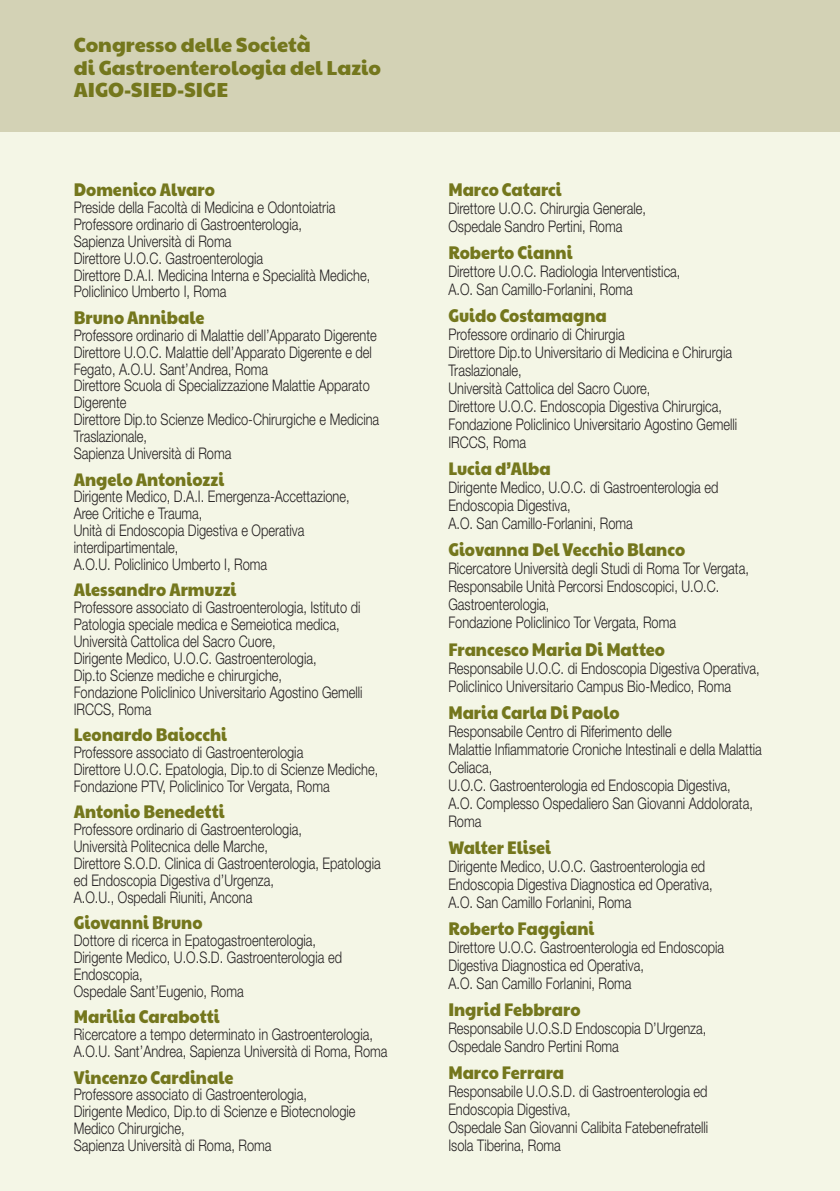
<style>
.page{position:relative;width:840px;height:1191px;background:#fff}
.page>*{position:absolute;margin:0;border:0;box-sizing:border-box;transform-origin:0 0}
.t1{font:20px/22.2px "Paytone One";color:#74771d}
.t2{font:18px "Paytone One";color:#74771d;scale:.9 1}
.t3{font:300 16px/17px "Helvetica Neue LT Std";color:#231f20;scale:.8 1}
</style>
<div class="page">
<div style="left:0;top:0;width:839px;height:1191px;background:#f4f6e6"></div>
<div style="left:0;top:0;width:839px;height:131px;background:#d3d2b5"></div>
<p class="t1" style="left:74px;top:32px;width:308px">Congresso delle Società<br>di Gastroenterologia del Lazio<br>AIGO-SIED-SIGE</p>
<p class="t2" style="left:74px;top:173px;width:158px">Domenico Alvaro</p>
<p class="t3" style="left:74px;top:198px;width:372px">Preside della Facoltà di Medicina e Odontoiatria Professore ordinario di Gastroenterologia,<br>Sapienza Università di Roma<br>Direttore U.O.C. Gastroenterologia<br>Direttore D.A.I. Medicina Interna e Specialità Mediche, Policlinico Umberto I, Roma</p>
<p class="t2" style="left:74px;top:301px;width:147px">Bruno Annibale</p>
<p class="t3" style="left:74px;top:326px;width:383px">Professore ordinario di Malattie dell’Apparato Digerente Direttore U.O.C. Malattie dell’Apparato Digerente e del Fegato, A.O.U. Sant’Andrea, Roma<br>Direttore Scuola di Specializzazione Malattie Apparato Digerente<br>Direttore Dip.to Scienze Medico-Chirurgiche e Medicina Traslazionale,<br>Sapienza Università di Roma</p>
<p class="t2" style="left:74px;top:462px;width:169px">Angelo Antoniozzi</p>
<p class="t3" style="left:74px;top:488px;width:346px">Dirigente Medico, D.A.I. Emergenza-Accettazione, Aree Critiche e Trauma,<br>Unità di Endoscopia Digestiva e Operativa interdipartimentale,<br>A.O.U. Policlinico Umberto I, Roma</p>
<p class="t2" style="left:74px;top:573px;width:182px">Alessandro Armuzzi</p>
<p class="t3" style="left:74px;top:599px;width:362px">Professore associato di Gastroenterologia, Istituto di Patologia speciale medica e Semeiotica medica, Università Cattolica del Sacro Cuore,<br>Dirigente Medico, U.O.C. Gastroenterologia,<br>Dip.to Scienze mediche e chirurgiche,<br>Fondazione Policlinico Universitario Agostino Gemelli IRCCS, Roma</p>
<p class="t2" style="left:74px;top:718px;width:172px">Leonardo Baiocchi</p>
<p class="t3" style="left:74px;top:743px;width:382px">Professore associato di Gastroenterologia<br>Direttore U.O.C. Epatologia, Dip.to di Scienze Mediche,<br>Fondazione PTV, Policlinico Tor Vergata, Roma</p>
<p class="t2" style="left:74px;top:795px;width:169px">Antonio Benedetti</p>
<p class="t3" style="left:74px;top:821px;width:385px">Professore ordinario di Gastroenterologia,<br>Università Politecnica delle Marche,<br>Direttore S.O.D. Clinica di Gastroenterologia, Epatologia ed Endoscopia Digestiva d’Urgenza,<br>A.O.U., Ospedali Riuniti, Ancona</p>
<p class="t2" style="left:74px;top:906px;width:144px">Giovanni Bruno</p>
<p class="t3" style="left:74px;top:931px;width:336px">Dottore di ricerca in Epatogastroenterologia, Dirigente Medico, U.O.S.D. Gastroenterologia ed Endoscopia,<br>Ospedale Sant’Eugenio, Roma</p>
<p class="t2" style="left:74px;top:1000px;width:164px">Marilia Carabotti</p>
<p class="t3" style="left:74px;top:1025px;width:393px">Ricercatore a tempo determinato in Gastroenterologia,<br>A.O.U. Sant’Andrea, Sapienza Università di Roma, Roma</p>
<p class="t2" style="left:74px;top:1060px;width:179px">Vincenzo Cardinale</p>
<p class="t3" style="left:74px;top:1086px;width:353px">Professore associato di Gastroenterologia, Dirigente Medico, Dip.to di Scienze e Biotecnologie Medico Chirurgiche,<br>Sapienza Università di Roma, Roma</p>
<p class="t2" style="left:448px;top:173px;width:127px">Marco Catarci</p>
<p class="t3" style="left:448px;top:199px;width:248px;line-height:18px">Direttore U.O.C. Chirurgia Generale,<br>Ospedale Sandro Pertini, Roma</p>
<p class="t2" style="left:448px;top:236px;width:140px">Roberto Cianni</p>
<p class="t3" style="left:448px;top:262px;width:291px;line-height:18px">Direttore U.O.C. Radiologia Interventistica,<br>A.O. San Camillo-Forlanini, Roma</p>
<p class="t2" style="left:448px;top:299px;width:177px">Guido Costamagna</p>
<p class="t3" style="left:448px;top:325px;width:362px;line-height:18px">Professore ordinario di Chirurgia<br>Direttore Dip.to Universitario di Medicina e Chirurgia Traslazionale,<br>Università Cattolica del Sacro Cuore,<br>Direttore U.O.C. Endoscopia Digestiva Chirurgica, Fondazione Policlinico Universitario Agostino Gemelli IRCCS, Roma</p>
<p class="t2" style="left:448px;top:452px;width:115px">Lucia d’Alba</p>
<p class="t3" style="left:448px;top:478px;width:339px;line-height:18px">Dirigente Medico, U.O.C. di Gastroenterologia ed<br>Endoscopia Digestiva,<br>A.O. San Camillo-Forlanini, Roma</p>
<p class="t2" style="left:448px;top:533px;width:264px">Giovanna Del Vecchio Blanco</p>
<p class="t3" style="left:448px;top:559px;width:377px;line-height:18px">Ricercatore Università degli Studi di Roma Tor Vergata, Responsabile Unità Percorsi Endoscopici, U.O.C.<br>Gastroenterologia,<br>Fondazione Policlinico Tor Vergata, Roma</p>
<p class="t2" style="left:448px;top:632px;width:242px">Francesco Maria Di Matteo</p>
<p class="t3" style="left:448px;top:658px;width:390px;line-height:18px">Responsabile U.O.C. di Endoscopia Digestiva Operativa,<br>Policlinico Universitario Campus Bio-Medico, Roma</p>
<p class="t2" style="left:448px;top:696px;width:192px">Maria Carla Di Paolo</p>
<p class="t3" style="left:448px;top:721px;width:393px;line-height:18px">Responsabile Centro di Riferimento delle<br>Malattie Infiammatorie Croniche Intestinali e della Malattia Celiaca,<br>U.O.C. Gastroenterologia ed Endoscopia Digestiva,<br>A.O. Complesso Ospedaliero San Giovanni Addolorata, Roma</p>
<p class="t2" style="left:448px;top:831px;width:116px">Walter Elisei</p>
<p class="t3" style="left:448px;top:856px;width:332px;line-height:18px">Dirigente Medico, U.O.C. Gastroenterologia ed<br>Endoscopia Digestiva Diagnostica ed Operativa,<br>A.O. San Camillo Forlanini, Roma</p>
<p class="t2" style="left:448px;top:912px;width:164px">Roberto Faggiani</p>
<p class="t3" style="left:448px;top:938px;width:346px;line-height:18px">Direttore U.O.C. Gastroenterologia ed Endoscopia<br>Digestiva Diagnostica ed Operativa,<br>A.O. San Camillo Forlanini, Roma</p>
<p class="t2" style="left:448px;top:993px;width:148px">Ingrid Febbraro</p>
<p class="t3" style="left:448px;top:1019px;width:324px;line-height:18px">Responsabile U.O.S.D Endoscopia D’Urgenza,<br>Ospedale Sandro Pertini Roma</p>
<p class="t2" style="left:448px;top:1056px;width:130px">Marco Ferrara</p>
<p class="t3" style="left:448px;top:1082px;width:326px;line-height:18px">Responsabile U.O.S.D. di Gastroenterologia ed Endoscopia Digestiva,<br>Ospedale San Giovanni Calibita Fatebenefratelli Isola Tiberina, Roma</p>
</div>
